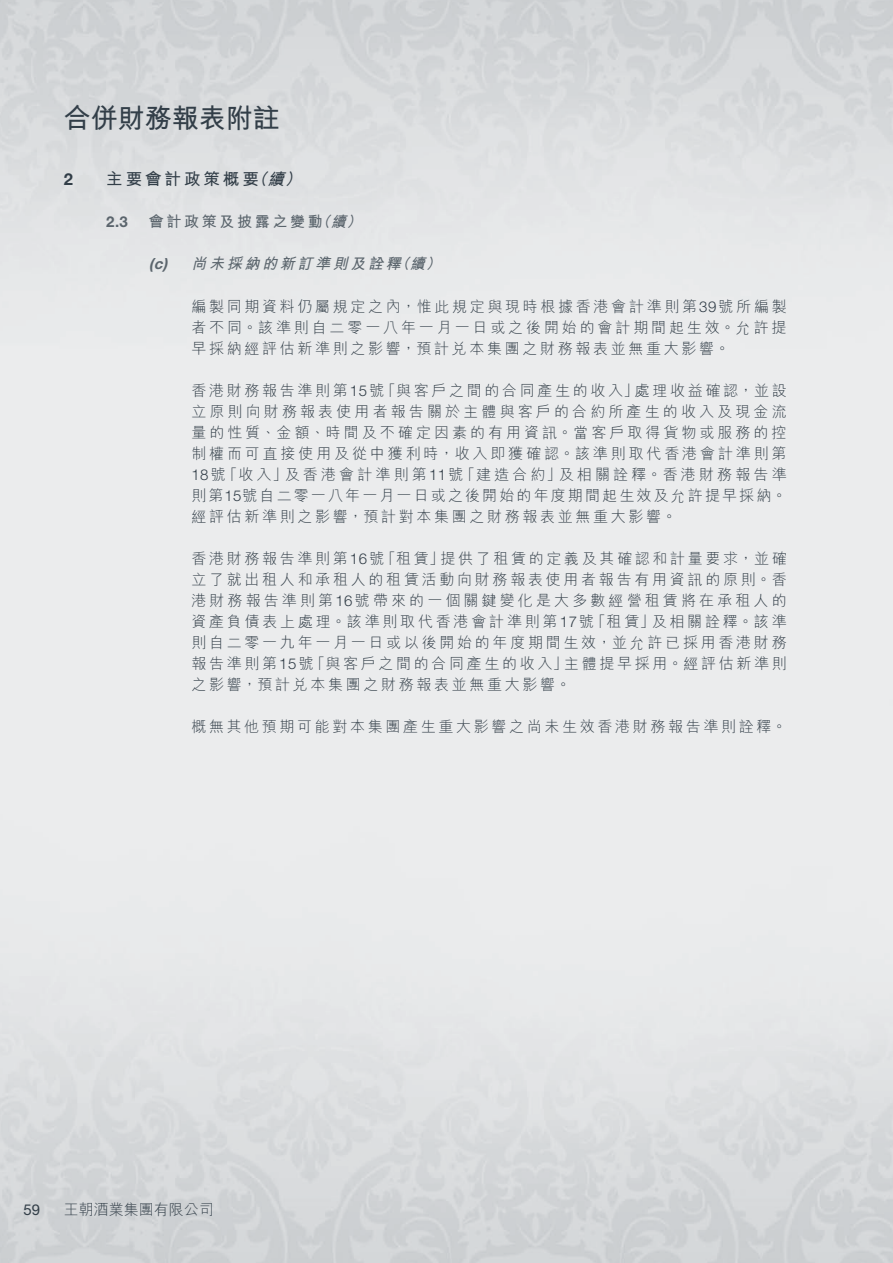
<style>
.page{position:relative;width:893px;height:1263px;background:#fff}
.page>*{position:absolute;margin:0;border:0;box-sizing:border-box;transform-origin:0 0}
.t1{font:700 27px "M Hei HK";color:#323e48}
._01_Heading_1{font:700 16.5px "M Hei HK";letter-spacing:.18em;color:#323e48}
._01_Heading_1-2{font:italic 700 16.5px "M Hei HK";color:#323e48}
._01_Heading_1-3{font:700 16.5px "Helvetica Neue LT Std";color:#323e48}
._00_Body_text{font:300 15px/21px "M Hei HK";letter-spacing:.18em;color:#323e48;text-align:justify}
._00_Body_text-2{font:300 15px "M Hei HK";letter-spacing:.21em;color:#323e48}
._00_Body_text-3{font:300 15px/21px "M Hei HK";letter-spacing:.14em;color:#323e48}
._00_Body_text-4{font:300 15px "M Hei HK";letter-spacing:.2em;color:#323e48}
._03_Heading_3{font:italic 700 15px "M Hei HK";color:#5b656d}
._00_Body_text-5{font:300 15px "M Hei HK";color:#323e48}
._02_Heading_2{font:700 15px "M Hei HK";letter-spacing:.18em;color:#5b656d}
._02_Heading_2-2{font:italic 700 15px "M Hei HK";color:#5b656d}
._02_Heading_2-3{font:700 15px "Helvetica Neue LT Std";color:#5b656d}
._03_Heading_3-2{font:italic 700 15px "Helvetica Neue LT Std";color:#5b656d}
.t2{font:15px "Helvetica Neue LT Std";color:#323e48}
.s1{font-family:"Helvetica Neue LT Std"}
</style>
<div class="page">
<h1 class="t1" style="left:64px;top:98px;width:217px">合併財務報表附註</h1>
<p class="_01_Heading_1-3" style="left:64px;top:169px;width:11px">2</p>
<p class="_01_Heading_1" style="left:106px;top:167px;width:154px">主要會計政策概要</p>
<p class="_01_Heading_1-2" style="left:251px;top:167px;width:23px">（</p>
<p class="_01_Heading_1-2" style="left:285px;top:167px;width:23px">(</p>
<p class="_01_Heading_1-2" style="left:268px;top:167px;width:23px">續</p>
<p class="_02_Heading_2-3" style="left:106px;top:212px;width:23px">2.3</p>
<p class="_02_Heading_2" style="left:149px;top:211px;width:176px">會計政策及披露之變動</p>
<p class="_02_Heading_2-2" style="left:316px;top:211px;width:21px">（</p>
<p class="_02_Heading_2-2" style="left:346px;top:211px;width:21px">(</p>
<p class="_02_Heading_2-2" style="left:331px;top:211px;width:21px">續</p>
<p class="_03_Heading_3-2" style="left:149px;top:255px;width:19px">c(</p>
<p class="_03_Heading_3-2" style="left:163px;top:255px;width:6px">)</p>
<p class="_03_Heading_3" style="left:191px;top:253px;width:240px">尚未採納的新訂準則及詮釋續</p>
<p class="_03_Heading_3" style="left:395px;top:253px;width:21px">（</p>
<p class="_03_Heading_3" style="left:426px;top:253px;width:21px">(</p>
<p class="_00_Body_text" style="left:191px;top:295px;width:597px">編製同期資料仍屬規定之內，惟此規定與現時根據香港會計準則第<span class="s1">39</span>號所編製者不同。該準則自二零一八年一月一日或之後開始的會計期間起生效。允許提早採納經評估新準則之影響，預計兌本集團之財務報表並無重大影響。</p>
<p class="_00_Body_text" style="left:635px;top:380px;width:153px">處理收益確認，並設</p>
<p class="_00_Body_text" style="left:381px;top:380px;width:259px">「與客戶之間的合同產生的收入」</p>
<p class="_00_Body_text" style="left:191px;top:380px;width:195px">香港財務報告準則第<span class="s1">15</span>號</p>
<p class="_00_Body_text-2" style="left:191px;top:404px;width:597px">立原則向財務報表使用者報告關於主體與客戶的合約所產生的收入及現金流</p>
<p class="_00_Body_text-4" style="left:191px;top:425px;width:597px">量的性質、金額、時間及不確定因素的有用資訊。當客戶取得貨物或服務的控</p>
<p class="_00_Body_text" style="left:191px;top:443px;width:597px">制權而可直接使用及從中獲利時，收入即獲確認。該準則取代香港會計準則第</p>
<p class="_00_Body_text-2" style="left:559px;top:467px;width:229px">及相關詮釋。香港財務報告準</p>
<p class="_00_Body_text-2" style="left:285px;top:467px;width:180px">及香港會計準則第<span class="s1">11</span>號</p>
<p class="_00_Body_text" style="left:222px;top:464px;width:67px">「收入」</p>
<p class="_00_Body_text" style="left:460px;top:464px;width:103px">「建造合約」</p>
<p class="_00_Body_text-3" style="left:191px;top:464px;width:597px"><span class="s1">18</span>號<br>則第<span class="s1">15</span>號自二零一八年一月一日或之後開始的年度期間起生效及允許提早採納。經評估新準則之影響，預計對本集團之財務報表並無重大影響。</p>
<p class="_00_Body_text" style="left:440px;top:548px;width:348px">提供了租賃的定義及其確認和計量要求，並確</p>
<p class="_00_Body_text" style="left:191px;top:548px;width:195px">香港財務報告準則第<span class="s1">16</span>號</p>
<p class="_00_Body_text" style="left:191px;top:569px;width:597px">立了就出租人和承租人的租賃活動向財務報表使用者報告有用資訊的原則。香</p>
<p class="_00_Body_text-2" style="left:191px;top:593px;width:597px">港財務報告準則第<span class="s1">16</span>號帶來的一個關鍵變化是大多數經營租賃將在承租人的</p>
<p class="_00_Body_text" style="left:652px;top:611px;width:136px">及相關詮釋。該準</p>
<p class="_00_Body_text" style="left:381px;top:548px;width:65px">「租賃」</p>
<p class="_00_Body_text" style="left:191px;top:611px;width:404px">資產負債表上處理。該準則取代香港會計準則第<span class="s1">17</span>號</p>
<p class="_00_Body_text" style="left:191px;top:632px;width:597px">則自二零一九年一月一日或以後開始的年度期間生效，並允許已採用香港財務</p>
<p class="_00_Body_text" style="left:564px;top:653px;width:224px">主體提早採用。經評估新準則</p>
<p class="_00_Body_text" style="left:591px;top:611px;width:65px">「租賃」</p>
<p class="_00_Body_text" style="left:310px;top:653px;width:259px">「與客戶之間的合同產生的收入」</p>
<p class="_00_Body_text" style="left:191px;top:653px;width:381px">報告準則第<span class="s1">15</span>號<br>之影響，預計兌本集團之財務報表並無重大影響。</p>
<p class="_00_Body_text" style="left:191px;top:716px;width:597px">概無其他預期可能對本集團產生重大影響之尚未生效香港財務報告準則詮釋。</p>
<p class="t2" style="left:24px;top:1200px;width:18px">59</p>
<p class="_00_Body_text-5" style="left:64px;top:1202px;width:151px">王朝酒業集團有限公司</p>
</div>
